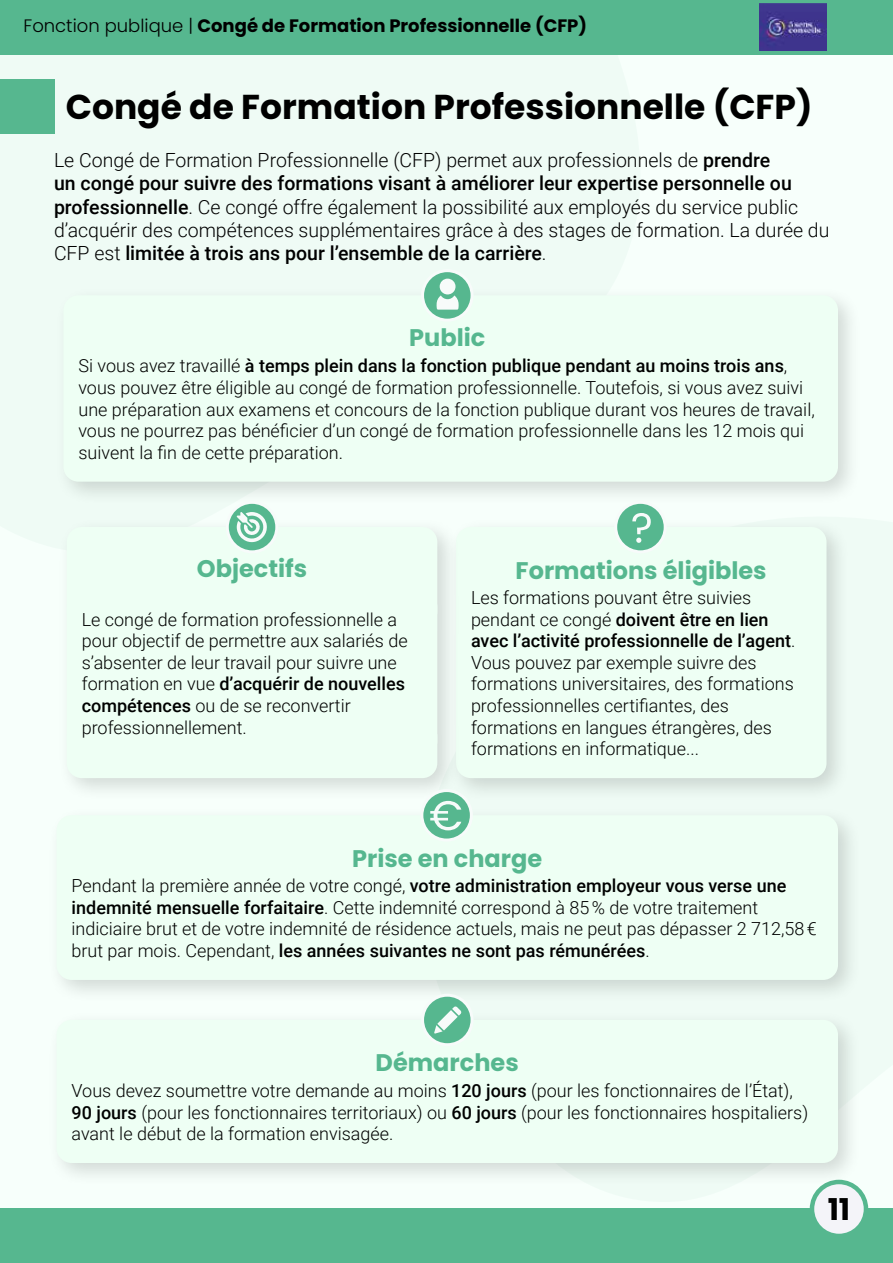
<style>
.page{position:relative;width:893px;height:1263px;background:#effbf5}
.page>*{position:absolute;margin:0;border:0;box-sizing:border-box;transform-origin:0 0}
.t1{font:700 34.5px "Poppins";color:#000}
.t2{font:700 30px "Poppins";color:#000}
.t3{font:700 24px "Poppins";color:#56b78f}
.t4{font:300 19.5px/23.4px "Roboto";color:#000}
.t5{font:300 18px/21.6px "Roboto";color:#000}
.t6{font:700 18px "Poppins";color:#000}
.s1{font-weight:300}
.s2{font-weight:500}
</style>
<div class="page">
<div style="left:0;top:1209px;width:893px;height:54px;background:#56b78f"></div>
<div style="left:0;top:0;width:893px;height:54px;background:#56b78f"></div>
<div style="left:812px;top:1182px;width:54px;height:54px;background:#f4f4f9;border-radius:50%"></div>
<div style="left:810px;top:1180px;width:58px;height:58px;border:4px solid #56b78f;border-radius:50%"></div>
<img style="left:760px;top:3px;width:66px;height:48px">
<div style="left:0;top:79px;width:54px;height:54px;background:#56b78f"></div>
<div style="left:47px;top:1011px;width:815px;height:176px;background:#000;opacity:.15"></div>
<div style="left:57px;top:1020px;width:781px;height:143px;background:#eefff4;border-radius:15px"></div>
<div style="left:47px;top:806px;width:815px;height:198px;background:#000;opacity:.15"></div>
<div style="left:57px;top:815px;width:781px;height:165px;background:#eefff4;border-radius:15px"></div>
<div style="left:447px;top:518px;width:403px;height:284px;background:#000;opacity:.15"></div>
<div style="left:456px;top:527px;width:370px;height:251px;background:#eefff4;border-radius:15px"></div>
<div style="left:57px;top:518px;width:405px;height:284px;background:#000;opacity:.15"></div>
<div style="left:67px;top:527px;width:370px;height:100px;background:#eefff4;border-radius:15px"></div>
<div style="left:67px;top:592px;width:370px;height:164px;background:#eefff4;border-radius:15px"></div>
<div style="left:67px;top:721px;width:370px;height:57px;background:#eefff4;border-radius:15px"></div>
<div style="left:54px;top:286px;width:808px;height:220px;background:#000;opacity:.15"></div>
<div style="left:63px;top:295px;width:775px;height:187px;background:#eefff4;border-radius:15px"></div>
<svg style="left:227px;top:502px;width:50px;height:50px"></svg>
<div style="left:226px;top:501px;width:52px;height:52px;border:3px solid #f7fbfa;border-radius:50%"></div>
<svg style="left:237px;top:512px;width:30px;height:30px"></svg>
<div style="left:423px;top:271px;width:49px;height:49px;background:#56b78f;border-radius:50%"></div>
<div style="left:421px;top:269px;width:53px;height:53px;border:3px solid #f7fbfa;border-radius:50%"></div>
<svg style="left:436px;top:279px;width:23px;height:31px"></svg>
<div style="left:423px;top:995px;width:49px;height:50px;background:#56b78f;border-radius:50%"></div>
<div style="left:421px;top:994px;width:53px;height:52px;border:3px solid #f7fbfa;border-radius:50%"></div>
<svg style="left:452px;top:1006px;width:9px;height:10px"></svg>
<svg style="left:434px;top:1025px;width:9px;height:8px"></svg>
<svg style="left:437px;top:1010px;width:21px;height:20px"></svg>
<svg style="left:422px;top:790px;width:49px;height:50px"></svg>
<div style="left:420px;top:789px;width:53px;height:52px;border:3px solid #f7fbfa;border-radius:50%"></div>
<svg style="left:430px;top:801px;width:31px;height:29px"></svg>
<div style="left:616px;top:502px;width:49px;height:50px;background:#56b78f;border-radius:50%"></div>
<div style="left:614px;top:501px;width:53px;height:52px;border:3px solid #f7fbfa;border-radius:50%"></div>
<svg style="left:632px;top:513px;width:19px;height:30px"></svg>
<p class="t6" style="left:23px;top:16px;width:565px"><span class="s1">Fonction publique |</span> Congé de Formation Professionnelle (CFP)</p>
<h1 class="t1" style="left:66px;top:86px;width:748px">Congé de Formation Professionnelle (CFP)</h1>
<p class="t4" style="left:54px;top:147px;width:777px">Le Congé de Formation Professionnelle (CFP) permet aux professionnels de <span class="s2">prendre<br>un congé pour suivre des formations visant à améliorer leur expertise personnelle ou professionnelle</span>. Ce congé offre également la possibilité aux employés du service public d’acquérir des compétences supplémentaires grâce à des stages de formation. La durée du CFP est <span class="s2">limitée à trois ans pour l’ensemble de la carrière</span>.</p>
<h3 class="t3" style="left:409px;top:323px;width:78px">Public</h3>
<p class="t5" style="left:78px;top:354px;width:738px">Si vous avez travaillé <span class="s2">à temps plein dans la fonction publique pendant au moins trois ans</span>, vous pouvez être éligible au congé de formation professionnelle. Toutefois, si vous avez suivi une préparation aux examens et concours de la fonction publique durant vos heures de travail, vous ne pourrez pas bénéficier d’un congé de formation professionnelle dans les 12 mois qui suivent la fin de cette préparation.</p>
<h3 class="t3" style="left:197px;top:555px;width:112px">Objectifs</h3>
<p class="t5" style="left:82px;top:608px;width:327px">Le congé de formation professionnelle a pour objectif de permettre aux salariés de s’absenter de leur travail pour suivre une formation en vue <span class="s2">d’acquérir de nouvelles compétences</span> ou de se reconvertir professionnellement.</p>
<h3 class="t3" style="left:516px;top:556px;width:253px">Formations éligibles</h3>
<p class="t5" style="left:471px;top:586px;width:326px">Les formations pouvant être suivies pendant ce congé <span class="s2">doivent être en lien avec l’activité professionnelle de l’agent</span>.<br>Vous pouvez par exemple suivre des formations universitaires, des formations professionnelles certifiantes, des formations en langues étrangères, des formations en informatique...</p>
<h3 class="t3" style="left:352px;top:844px;width:191px">Prise en charge</h3>
<p class="t5" style="left:72px;top:874px;width:747px">Pendant la première année de votre congé, <span class="s2">votre administration employeur vous verse une indemnité mensuelle forfaitaire</span>. Cette indemnité correspond à 85 % de votre traitement indiciaire brut et de votre indemnité de résidence actuels, mais ne peut pas dépasser 2 712,58 € brut par mois. Cependant, <span class="s2">les années suivantes ne sont pas rémunérées</span>.</p>
<h3 class="t3" style="left:376px;top:1049px;width:145px">Démarches</h3>
<p class="t5" style="left:72px;top:1079px;width:738px">Vous devez soumettre votre demande au moins <span class="s2">120 jours</span> (pour les fonctionnaires de l’État),<br><span class="s2">90 jours</span> (pour les fonctionnaires territoriaux) ou <span class="s2">60 jours</span> (pour les fonctionnaires hospitaliers) avant le début de la formation envisagée.</p>
<h2 class="t2" style="left:828px;top:1192px;width:24px">11</h2>
</div>
